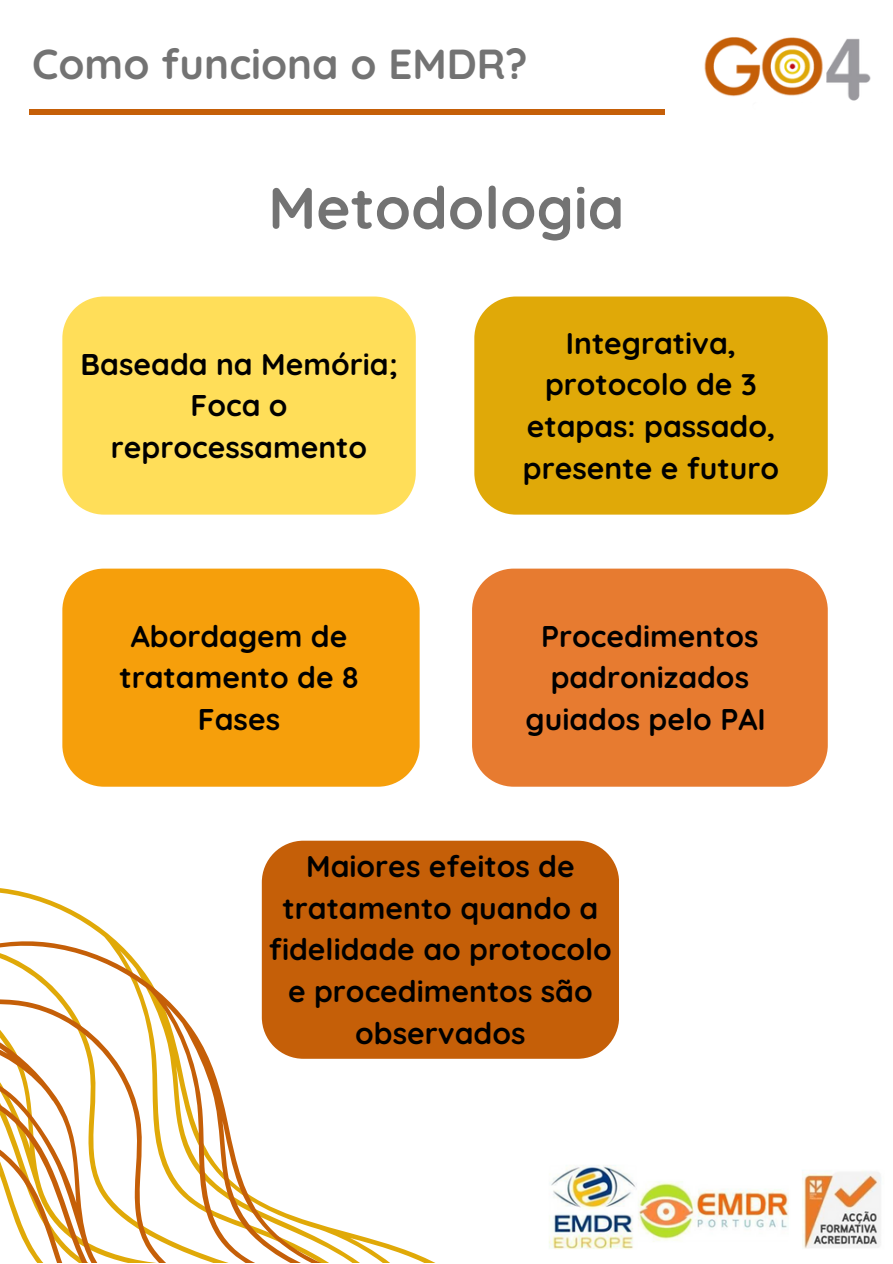
<style>
.page{position:relative;width:893px;height:1264px;background:#fff}
.page>*{position:absolute;margin:0;border:0;box-sizing:border-box;transform-origin:0 0}
.t1{font:700 58.5px "Quicksand";color:#737373}
.t2{font:700 42px "Quicksand";color:#737373}
.t3{font:700 30px/41.5px "Quicksand";color:#000;text-align:center}
</style>
<div class="page">
<img style="left:549px;top:1165px;width:87px;height:84px">
<img style="left:638px;top:1170px;width:243px;height:79px">
<img style="left:704px;top:37px;width:167px;height:64px">
<div style="left:29px;top:109px;width:635px;height:6px;background:#c55f08"></div>
<div style="left:62px;top:296px;width:354px;height:218px;background:#ffde59"></div>
<div style="left:474px;top:296px;width:353px;height:218px;background:#e0a908"></div>
<div style="left:472px;top:568px;width:355px;height:218px;background:#e77b30"></div>
<div style="left:486px;top:840px;width:133px;height:218px;background:#c55f08"></div>
<div style="left:62px;top:568px;width:357px;height:218px;background:#f69f0b"></div>
<svg style="left:0;top:840px;width:486px;height:422px"></svg>
<svg style="left:0;top:1001px;width:354px;height:261px"></svg>
<p class="t2" style="left:32px;top:37px;width:497px">Como funciona o EMDR?</p>
<p class="t1" style="left:268px;top:170px;width:357px">Metodologia</p>
<p class="t3" style="left:81px;top:342px;width:318px">Baseada na Memória;<br>Foca o reprocessamento</p>
<p class="t3" style="left:119px;top:614px;width:240px">Abordagem de tratamento de 8<br>Fases</p>
<p class="t3" style="left:523px;top:322px;width:258px">Integrativa, protocolo de 3 etapas: passado, presente e futuro</p>
<p class="t3" style="left:525px;top:614px;width:242px">Procedimentos padronizados guiados pelo PAI</p>
<p class="t3" style="left:269px;top:845px;width:344px">Maiores efeitos de tratamento quando a fidelidade ao protocolo e procedimentos são observados</p>
</div>
